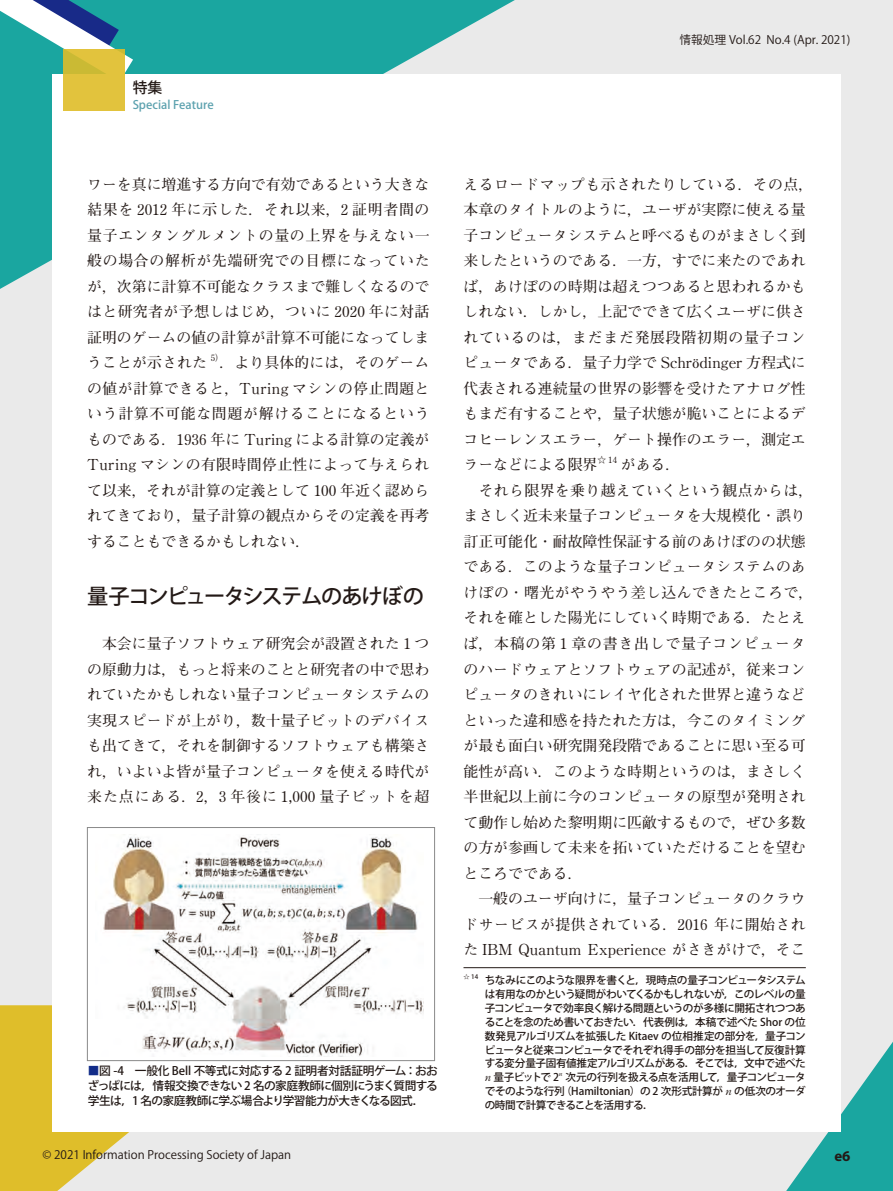
<style>
.page{position:relative;width:893px;height:1191px;background:#eaeaea}
.page>*{position:absolute;margin:0;border:0;box-sizing:border-box;transform-origin:0 0}
.t1{font:500 21.3px "Koz Go Std";letter-spacing:-.065em;color:#231916}
.t2{font:700 14.85px/25.5px "Futo Min A101 Pro";color:#231916;text-align:justify}
.t3{font:14.85px "M Ma Century";letter-spacing:.015em;color:#231916}
.t4{font:700 14.85px "Myriad Pro";color:#231916}
.t5{font:500 14.85px "Koz Go Pro";color:#231916}
.t6{font:500 11.7px/14.9px "Koz Go Std";letter-spacing:-.06em;color:#231916;text-align:justify}
.t7{font:11.7px "Koz Go Pro";color:#231916}
.t8{font:500 11.7px "Koz Go Pro";color:#5da2af}
.t9{font:500 10.65px/13.8px "Koz Go Std";letter-spacing:-.045em;color:#231916;text-align:justify}
.t10{font:8.85px "M Ma Century";color:#231916}
.t11{font:500 6.15px "Koz Go Std";color:#231916}
.t12{font:italic 6.15px "M Ma Century";color:#231916}
.s1{font-family:"M Ma Century";font-weight:400;font-size:15.15px}
.s2{font-family:"Futo Min A101 Pro";font-weight:700;font-size:8.7px}
.s3{font-family:"M Ma Century";font-weight:400}
.s4{color:#112b88}
.s5{font-family:"Futo Min A101 Pro";font-weight:700}
.s6{font-family:"M Ma Century";font-weight:400;font-style:italic}
</style>
<div class="page">
<svg style="left:750px;top:831px;width:143px;height:360px"></svg>
<svg style="left:0;top:1005px;width:284px;height:186px;fill:#dfbe2a"></svg>
<svg style="left:0;top:0;width:515px;height:289px;background:#38afaa"></svg>
<svg style="left:0;top:0;width:133px;height:82px;background:#5babb6"></svg>
<div style="left:52px;top:74px;width:788px;height:1057px;background:#fff"></div>
<svg style="left:64px;top:49px;width:61px;height:62px;background:#dec13b"></svg>
<hr style="left:463px;top:967px;width:343px;height:1px;background:#231916">
<img style="left:103px;top:834px;width:320px;height:222px">
<div style="left:87px;top:827px;width:348px;height:233px;border:1px solid #898989"></div>
<p class="t5" style="left:133px;top:78px;width:31px">特集</p>
<p class="t8" style="left:133px;top:97px;width:83px">Special Feature</p>
<p class="t2" style="left:87px;top:169px;width:344px">ワーを真に増進する方向で有効であるという大きな結果を <span class="s1">2012</span> 年に示した．それ以来，<span class="s1">2</span> 証明者間の量子エンタングルメントの量の上界を与えない一般の場合の解析が先端研究での目標になっていたが，次第に計算不可能なクラスまで難しくなるのではと研究者が予想しはじめ，ついに <span class="s1">2020</span> 年に対話証明のゲームの値の計算が計算不可能になってしまうことが示された</p>
<p class="t10" style="left:211px;top:353px;width:15px">5<span class="s2">）</span></p>
<p class="t2" style="left:87px;top:348px;width:344px;text-indent:132px">．より具体的には，そのゲームの値が計算できると，<span class="s3">Turing</span> マシンの停止問題という計算不可能な問題が解けることになるというものである．<span class="s1">1936</span> 年に <span class="s3">Turing</span> による計算の定義が<span class="s3">Turing</span> マシンの有限時間停止性によって与えられて以来，それが計算の定義として <span class="s1">100</span> 年近く認められてきており，量子計算の観点からその定義を再考することもできるかもしれない．</p>
<h1 class="t1" style="left:87px;top:582px;width:338px">量子コンピュータシステムのあけぼの</h1>
<p class="t2" style="left:87px;top:629px;width:344px">　本会に量子ソフトウェア研究会が設置された <span class="s1">1</span> つの原動力は，もっと将来のことと研究者の中で思われていたかもしれない量子コンピュータシステムの実現スピードが上がり，数十量子ビットのデバイスも出てきて，それを制御するソフトウェアも構築され，いよいよ皆が量子コンピュータを使える時代が来た点にある．<span class="s1">2</span>，<span class="s1">3</span> 年後に <span class="s1">1</span><span class="s3">,</span><span class="s1">000</span> 量子ビットを超</p>
<p class="t6" style="left:88px;top:1063px;width:352px"><span class="s4">■</span>図 -4　一般化 Bell 不等式に対応する 2 証明者対話証明ゲーム：おおざっぱには，情報交換できない 2 名の家庭教師に個別にうまく質問する学生は，1 名の家庭教師に学ぶ場合より学習能力が大きくなる図式．</p>
<p class="t7" style="left:43px;top:1146px;width:250px">© 2021 Information Processing Society of Japan</p>
<p class="t7" style="left:679px;top:32px;width:172px">情報処理 Vol.62 No.4 (Apr. 2021)</p>
<p class="t2" style="left:463px;top:169px;width:351px;text-align:left">えるロードマップも示されたりしている．その点，本章のタイトルのように，ユーザが実際に使える量子コンピュータシステムと呼べるものがまさしく到来したというのである．一方，すでに来たのであれば，あけぼのの時期は超えつつあると思われるかもしれない．しかし，上記でできて広くユーザに供されているのは，まだまだ発展段階初期の量子コンピュータである．量子力学で <span class="s3">Schr</span>ö<span class="s3">dinger</span> 方程式に代表される連続量の世界の影響を受けたアナログ性もまだ有することや，量子状態が脆いことによるデコヒーレンスエラー，ゲート操作のエラー，測定エラーなどによる限界</p>
<p class="t10" style="left:597px;top:455px;width:21px"><span class="s2">☆</span> 14</p>
<p class="t2" style="left:463px;top:450px;width:351px;text-align:left;text-indent:157px">がある．<br>　それら限界を乗り越えていくという観点からは，まさしく近未来量子コンピュータを大規模化・誤り訂正可能化・耐故障性保証する前のあけぼのの状態である．このような量子コンピュータシステムのあけぼの・曙光がやうやう差し込んできたところで，それを確とした陽光にしていく時期である．たとえば，本稿の第 <span class="s1">1</span> 章の書き出しで量子コンピュータのハードウェアとソフトウェアの記述が，従来コンピュータのきれいにレイヤ化された世界と違うなどといった違和感を持たれた方は，今このタイミングが最も面白い研究開発段階であることに思い至る可能性が高い．このような時期というのは，まさしく半世紀以上前に今のコンピュータの原型が発明されて動作し始めた黎明期に匹敵するもので，ぜひ多数の方が参画して未来を拓いていただけることを望むところでである．<br>　一般のユーザ向けに，量子コンピュータのクラウドサービスが提供されている．<span class="s1">2016</span> 年に開始され</p>
<p class="t3" style="left:463px;top:942px;width:344px"><span class="s5">た</span> IBM Quantum Experience <span class="s5">がさきがけで，そこ</span></p>
<p class="t11" style="left:463px;top:973px;width:16px">☆ 14</p>
<p class="t9" style="left:485px;top:974px;width:323px">ちなみにこのような限界を書くと，現時点の量子コンピュータシステムは有用なのかという疑問がわいてくるかもしれないが，このレベルの量子コンピュータで効率良く解ける問題というのが多様に開拓されつつあることを念のため書いておきたい．代表例は，本稿で述べた Shor の位数発見アルゴリズムを拡張した Kitaev の位相推定の部分を，量子コンピュータと従来コンピュータでそれぞれ得手の部分を担当して反復計算する変分量子固有値推定アルゴリズムがある．そこでは，文中で述べた<span class="s6">n</span> 量子ビットで 2</p>
<p class="t9" style="left:485px;top:1071px;width:323px;text-indent:81px">次元の行列を扱える点を活用して，量子コンピュータでそのような行列（Hamiltonian）の 2 次形式計算が <span class="s6">n</span> の低次のオーダの時間で計算できることを活用する．</p>
<p class="t12" style="left:559px;top:1070px;width:5px">n</p>
<p class="t4" style="left:834px;top:1146px;width:18px">e6</p>
</div>
